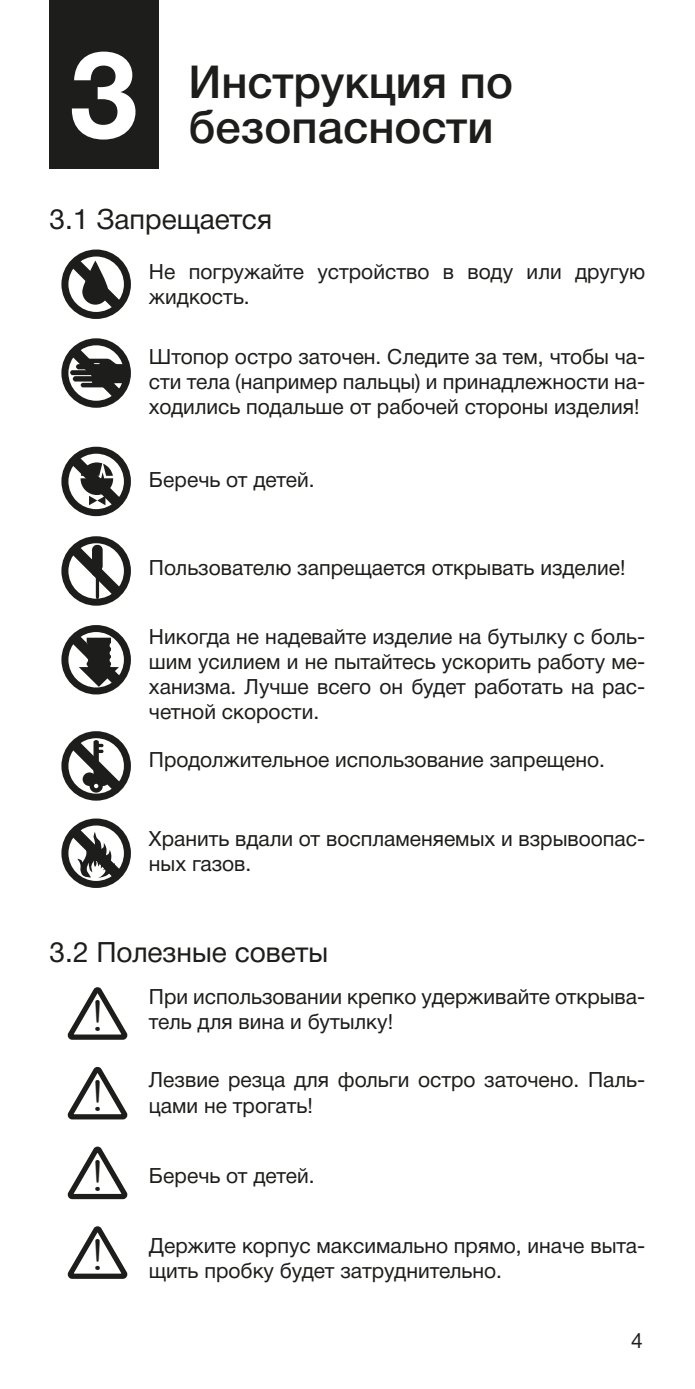
<style>
.page{position:relative;width:695px;height:1389px;background:#fff}
.page>*{position:absolute;margin:0;border:0;box-sizing:border-box;transform-origin:0 0}
.Номер_главы{font:700 122.5px "Helvetica Neue Cyr";color:#fff}
.Заголовок_1{font:500 45.5px/45.5px "Helvetica Neue Cyr";color:#1d1d1b}
.t1{font:44.1px/79.8px "Poor Richard";color:#1d1d1b;text-align:justify}
.Заголовок_2{font:28px "Helvetica Neue Cyr";color:#1d1d1b}
.Абзац{font:21px/25.2px "Helvetica Neue Cyr";color:#1d1d1b}
.Номер_страницы{font:21px "Helvetica Neue Cyr";color:#1d1d1b}
</style>
<div class="page">
<div style="left:50px;top:0;width:109px;height:169px;background:#1d1d1b"></div>
<svg style="left:61px;top:818px;width:70px;height:70px"></svg>
<svg style="left:61px;top:731px;width:70px;height:70px"></svg>
<svg style="left:61px;top:625px;width:70px;height:70px"></svg>
<svg style="left:61px;top:536px;width:70px;height:70px"></svg>
<svg style="left:61px;top:446px;width:70px;height:71px"></svg>
<svg style="left:61px;top:338px;width:70px;height:70px"></svg>
<svg style="left:61px;top:249px;width:70px;height:70px"></svg>
<svg style="left:67px;top:987px;width:61px;height:53px"></svg>
<svg style="left:67px;top:1067px;width:61px;height:53px"></svg>
<svg style="left:67px;top:1146px;width:61px;height:54px"></svg>
<svg style="left:67px;top:1226px;width:61px;height:53px"></svg>
<p class="Номер_главы" style="left:70px;top:27px;width:70px">3</p>
<p class="Заголовок_1" style="left:189px;top:59px;width:326px">Инструкция по безопасности</p>
<p class="Заголовок_2" style="left:50px;top:204px;width:224px">3.1 Запрещается</p>
<p class="Абзац" style="left:149px;top:259px;width:498px">Не погружайте устройство в воду или другую жидкость.</p>
<p class="Абзац" style="left:149px;top:344px;width:498px;text-align:justify">Штопор остро заточен. Следите за тем, чтобы ча&shy;сти тела (например пальцы) и принадлежности на&shy;ходились подальше от рабочей стороны изделия!</p>
<p class="Абзац" style="left:149px;top:468px;width:167px">Беречь от детей.</p>
<p class="Абзац" style="left:149px;top:555px;width:478px">Пользователю запрещается открывать изделие!</p>
<p class="Абзац" style="left:149px;top:624px;width:498px;text-align:justify">Никогда не надевайте изделие на бутылку с боль&shy;шим усилием и не пытайтесь ускорить работу ме&shy;ханизма. Лучше всего он будет работать на рас&shy;четной скорости.</p>
<p class="Абзац" style="left:149px;top:747px;width:457px">Продолжительное использование запрещено.</p>
<p class="Абзац" style="left:149px;top:826px;width:498px">Хранить вдали от воспламеняемых и взрывоопас&shy;ных газов.</p>
<p class="Заголовок_2" style="left:50px;top:937px;width:280px">3.2 Полезные советы</p>
<h3 class="t1" style="left:95px;top:976px;width:7px">! ! ! !</h3>
<p class="Абзац" style="left:149px;top:984px;width:498px">При использовании крепко удерживайте открыва&shy;тель для вина и бутылку!</p>
<p class="Абзац" style="left:149px;top:1068px;width:498px">Лезвие резца для фольги остро заточено. Паль&shy;цами не трогать!</p>
<p class="Абзац" style="left:149px;top:1163px;width:167px">Беречь от детей.</p>
<p class="Абзац" style="left:149px;top:1233px;width:498px">Держите корпус максимально прямо, иначе выта&shy;щить пробку будет затруднительно.</p>
<p class="Номер_страницы" style="left:631px;top:1329px;width:13px">4</p>
</div>
